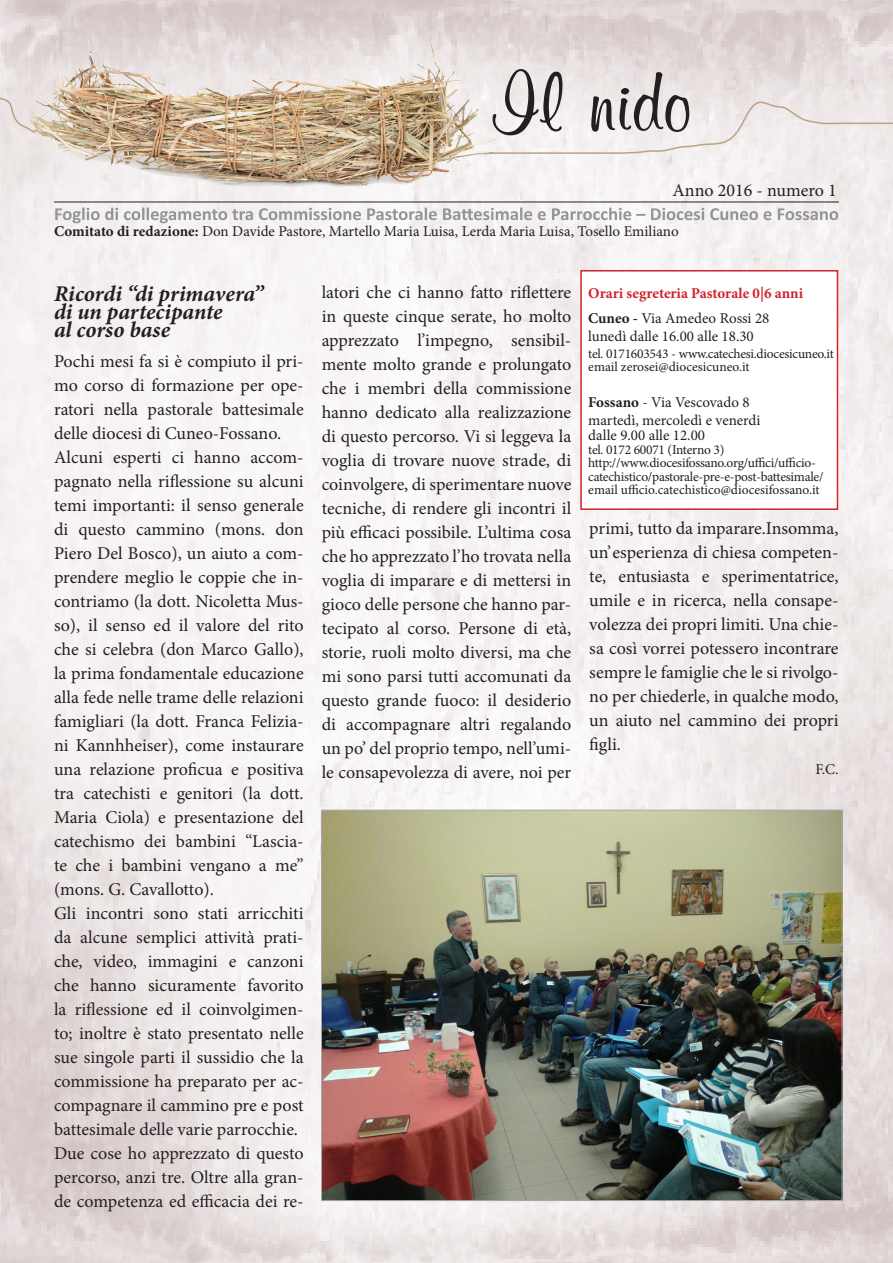
<style>
.page{position:relative;width:893px;height:1263px;background:#fff}
.page>*{position:absolute;margin:0;border:0;box-sizing:border-box;transform-origin:0 0}
.t1{font:italic 700 22.5px "Minion Pro";letter-spacing:-.005em;color:#231f20}
.t2{font:18px/24px "Minion Pro";color:#231f20;text-align:justify}
.t3{font:15px "Minion Pro";color:#231f20}
.t4{font:700 15px "Minion Pro";color:#d1232a}
.t5{font:13.5px/13.5px "Minion Pro";letter-spacing:-.02em;color:#231f20}
.t6{font:13.5px "Minion Pro";color:#231f20}
.s1{font-weight:700}
</style>
<div class="page">
<img style="left:0;top:0;width:893px;height:1263px">
<img style="left:323px;top:812px;width:517px;height:387px">
<div style="left:580px;top:270px;width:258px;height:240px;background:#fff;border:2px solid #d1232a"></div>
<img style="left:33px;top:38px;width:58px;height:80px">
<svg style="left:55px;top:207px;width:783px;height:16px"></svg>
<svg style="left:488px;top:69px;width:405px;height:86px"></svg>
<svg style="left:0;top:97px;width:37px;height:37px"></svg>
<hr style="left:54px;top:202px;width:785px;height:1px;background:#231f20">
<p class="t2" style="left:673px;top:178px;width:166px">Anno 2016 - numero 1</p>
<p class="t3" style="left:54px;top:221px;width:626px"><span class="s1">Comitato di redazione:</span> Don Davide Pastore, Martello Maria Luisa, Lerda Maria Luisa, Tosello Emiliano</p>
<p class="t1" style="left:54px;top:278px;width:211px">Ricordi “di primavera”</p>
<p class="t1" style="left:54px;top:296px;width:170px">di un partecipante</p>
<p class="t1" style="left:54px;top:314px;width:118px">al corso base</p>
<p class="t2" style="left:54px;top:350px;width:251px">Pochi mesi fa si è compiuto il pri&shy;mo corso di formazione per ope&shy;ratori nella pastorale battesimale delle diocesi di Cuneo-Fossano.</p>
<p class="t2" style="left:54px;top:446px;width:251px">Alcuni esperti ci hanno accom&shy;pagnato nella riflessione su alcuni temi importanti: il senso generale di questo cammino (mons. don Piero Del Bosco), un aiuto a com&shy;prendere meglio le coppie che in&shy;contriamo (la dott. Nicoletta Mus&shy;so), il senso ed il valore del rito che si celebra (don Marco Gallo), la prima fondamentale educazione alla fede nelle trame delle relazioni famigliari (la dott. Franca Felizia&shy;ni Kannhheiser), come instaurare una relazione proficua e positiva tra catechisti e genitori (la dott.<br>Maria Ciola) e presentazione del catechismo dei bambini “Lascia&shy;te che i bambini vengano a me” (mons. G. Cavallotto).</p>
<p class="t2" style="left:54px;top:902px;width:251px">Gli incontri sono stati arricchiti da alcune semplici attività prati&shy;che, video, immagini e canzoni che hanno sicuramente favorito la riflessione ed il coinvolgimen&shy;to; inoltre è stato presentato nelle sue singole parti il sussidio che la commissione ha preparato per ac&shy;compagnare il cammino pre e post battesimale delle varie parrocchie.</p>
<p class="t2" style="left:54px;top:1142px;width:251px">Due cose ho apprezzato di questo percorso, anzi tre. Oltre alla gran&shy;de competenza ed efficacia dei re-</p>
<p class="t2" style="left:322px;top:280px;width:251px">latori che ci hanno fatto riflettere in queste cinque serate, ho molto apprezzato l’impegno, sensibil&shy;mente molto grande e prolungato che i membri della commissione hanno dedicato alla realizzazione di questo percorso. Vi si leggeva la voglia di trovare nuove strade, di coinvolgere, di sperimentare nuove tecniche, di rendere gli incontri il più efficaci possibile. L’ultima cosa che ho apprezzato l’ho trovata nella voglia di imparare e di mettersi in gioco delle persone che hanno par&shy;tecipato al corso. Persone di età, storie, ruoli molto diversi, ma che mi sono parsi tutti accomunati da questo grande fuoco: il desiderio di accompagnare altri regalando un po’ del proprio tempo, nell’umi&shy;le consapevolezza di avere, noi per</p>
<p class="t4" style="left:588px;top:283px;width:216px">Orari segreteria Pastorale 0|6 anni</p>
<p class="t3" style="left:588px;top:309px;width:183px"><span class="s1">Cuneo -</span> Via Amedeo Rossi 28</p>
<p class="t3" style="left:588px;top:327px;width:167px">lunedì dalle 16.00 alle 18.30</p>
<p class="t5" style="left:588px;top:347px;width:247px">tel. 0171603543 - www.catechesi.diocesicuneo.it</p>
<p class="t6" style="left:588px;top:358px;width:163px">email zerosei@diocesicuneo.it</p>
<p class="t3" style="left:588px;top:393px;width:163px"><span class="s1">Fossano</span> - Via Vescovado 8</p>
<p class="t3" style="left:588px;top:411px;width:174px">martedì, mercoledì e venerdi</p>
<p class="t3" style="left:588px;top:426px;width:118px">dalle 9.00 alle 12.00</p>
<p class="t5" style="left:588px;top:443px;width:138px">tel. 0172 60071 (Interno 3)</p>
<p class="t5" style="left:588px;top:456px;width:237px">http://www.diocesifossano.org/uffici/ufficio&shy;catechistico/pastorale-pre-e-post-battesimale/ email ufficio.catechistico@diocesifossano.it</p>
<p class="t2" style="left:589px;top:516px;width:251px">primi, tutto da imparare.Insomma, un’esperienza di chiesa competen&shy;te, entusiasta e sperimentatrice, umile e in ricerca, nella consape&shy;volezza dei propri limiti. Una chie&shy;sa così vorrei potessero incontrare sempre le famiglie che le si rivolgo&shy;no per chiederle, in qualche modo, un aiuto nel cammino dei propri figli.</p>
<p class="t3" style="left:815px;top:759px;width:25px">F.C.</p>
</div>
